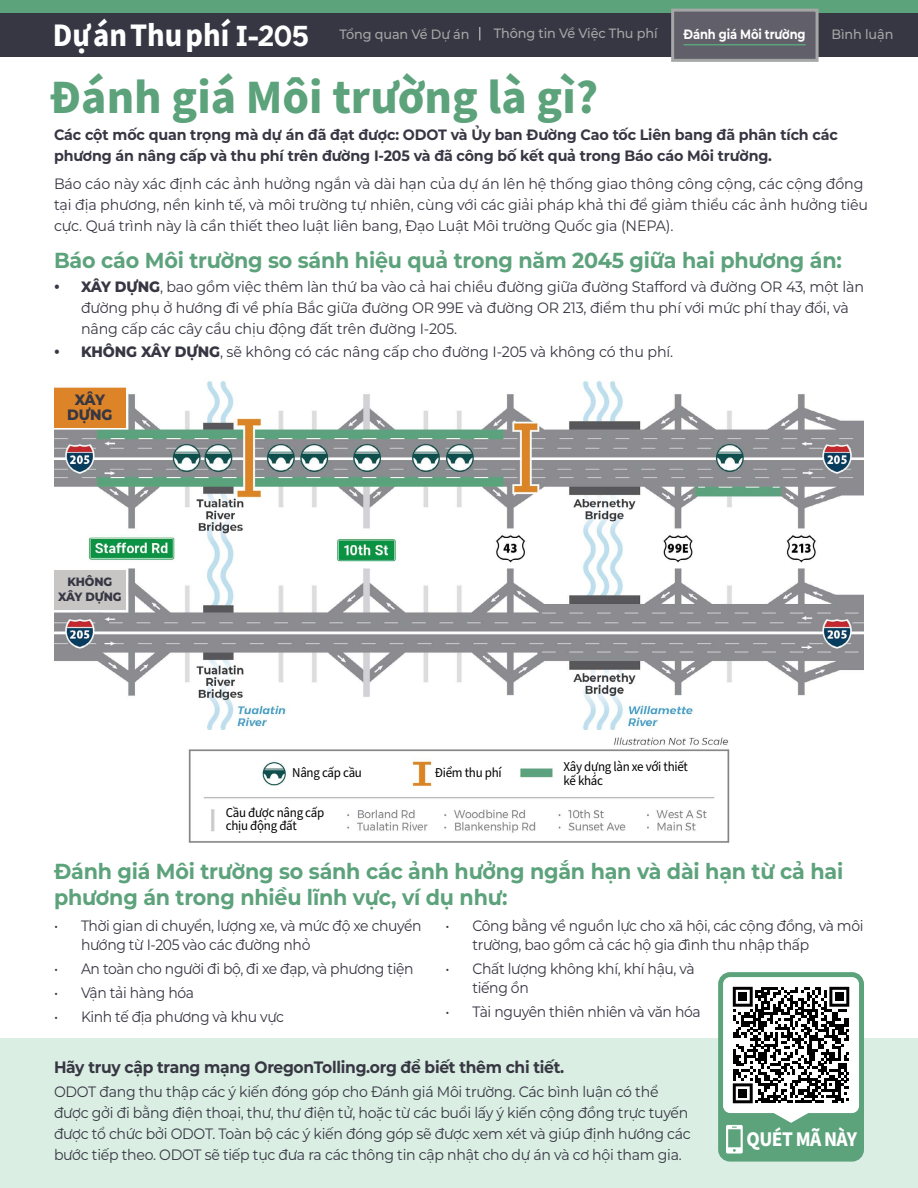
<style>
.page{position:relative;width:918px;height:1188px;background:#fff}
.page>*{position:absolute;margin:0;border:0;box-sizing:border-box;transform-origin:0 0}
.t1{font:700 48px "Source Sans Pro";color:#5ca27b}
.t2{font:700 33px "Source Sans Pro";color:#fff;scale:.93 1}
.t3{font:700 21.75px/25.5px "Montserrat";letter-spacing:-.01em;color:#5ca27b;scale:.95 1}
.t4{font:700 21px "Source Sans Pro";letter-spacing:-.03em;color:#fff;scale:.93 1}
.t5{font:700 16.5px "Montserrat";letter-spacing:-.02em;color:#373643;scale:.94 1}
.Body{font:15px/21px "Montserrat";letter-spacing:-.02em;color:#373643;scale:.95 1}
.Body-2{font:15px/18.8px "Montserrat";letter-spacing:-.02em;color:#373643;scale:.93 1}
.Body-3{font:15px/21px "Montserrat";letter-spacing:-.02em;color:#373643;scale:.94 1}
.Body__1st_P{font:700 15px/21px "Montserrat";letter-spacing:-.01em;color:#373643;scale:.95 1}
.Bullets{font:800 15px/15px "Montserrat";letter-spacing:-.01em;color:#373643;text-align:center;scale:.95 1}
.main_text{font:13.5px/13.5px "Source Sans Pro";letter-spacing:-.02em;color:#000;scale:.96 1}
.t6{font:500 13.5px "Montserrat";letter-spacing:-.01em;color:#a5a6a6;scale:.95 1}
.t7{font:700 13.5px "Montserrat";letter-spacing:-.01em;color:#fff;scale:.85 1}
.Bullets-2{font:800 12px/15px "Montserrat";letter-spacing:-.01em;color:#373643;text-align:center;scale:.95 1}
.s1{font-family:"Atkinson Hyperlegible";font-size:30px}
.s2{font-weight:800}
</style>
<div class="page">
<div style="left:0;top:0;width:918px;height:57px;background:#5ca27b"></div>
<div style="left:0;top:13px;width:918px;height:43px;background:#373643"></div>
<svg style="left:670px;top:8px;width:150px;height:54px"></svg>
<hr style="left:684px;top:44px;width:122px;height:2px;background:#5ca27b">
<svg style="left:479px;top:27px;width:1px;height:13px"></svg>
<div style="left:0;top:1039px;width:918px;height:149px;background:#daeee3"></div>
<img style="left:54px;top:380px;width:810px;height:349px">
<div style="left:54px;top:388px;width:72px;height:39px;background:#dc8427"></div>
<div style="left:54px;top:571px;width:72px;height:39px;background:#c7c6c5"></div>
<img style="left:188px;top:737px;width:542px;height:105px">
<div style="left:292px;top:763px;width:102px;height:19px;background:#fff"></div>
<div style="left:435px;top:763px;width:75px;height:19px;background:#fff"></div>
<div style="left:564px;top:757px;width:130px;height:30px;background:#fff"></div>
<div style="left:226px;top:803px;width:109px;height:30px;background:#fff"></div>
<div style="left:723px;top:977px;width:136px;height:180px;background:#5ca27b;border-radius:7px"></div>
<div style="left:718px;top:972px;width:146px;height:190px;border:10px solid #5ca27b;border-radius:7px"></div>
<svg style="left:726px;top:1125px;width:17px;height:29px"></svg>
<div style="left:723px;top:977px;width:136px;height:136px;background:#fff;border-radius:7px"></div>
<svg style="left:733px;top:987px;width:116px;height:116px"></svg>
<div style="left:739px;top:993px;width:8px;height:8px;background:#000"></div>
<div style="left:835px;top:993px;width:9px;height:8px;background:#000"></div>
<div style="left:739px;top:1089px;width:8px;height:9px;background:#000"></div>
<svg style="left:773px;top:1113px;width:36px;height:10px"></svg>
<h2 class="t2" style="left:53px;top:12px;width:277px">Dự án Thu phí <span class="s1">I-2O5</span></h2>
<p class="t6" style="left:340px;top:25px;width:138px">Tổng quan Về Dự án</p>
<p class="t7" style="left:684px;top:24px;width:145px">Đánh giá Môi trường</p>
<p class="t6" style="left:832px;top:25px;width:67px">Bình luận</p>
<p class="t6" style="left:494px;top:24px;width:174px">Thông tin Về Việc Thu phí</p>
<h2 class="t1" style="left:50px;top:65px;width:550px">Đánh giá Môi trường là gì?</h2>
<p class="Body__1st_P" style="left:54px;top:124px;width:827px">Các cột mốc quan trọng mà dự án đã đạt được: ODOT và Ủy ban Đường Cao tốc Liên bang đã phân tích các phương án nâng cấp và thu phí trên đường I-205 và đã công bố kết quả trong Báo cáo Môi trường.</p>
<p class="Body" style="left:54px;top:173px;width:858px">Báo cáo này xác định các ảnh hưởng ngắn và dài hạn của dự án lên hệ thống giao thông công cộng, các cộng đồng tại địa phương, nền kinh tế, và môi trường tự nhiên, cùng với các giải pháp khả thi để giảm thiểu các ảnh hưởng tiêu cực. Quá trình này là cần thiết theo luật liên bang, Đạo Luật Môi trường Quốc gia (NEPA).</p>
<h3 class="t3" style="left:54px;top:247px;width:831px">Báo cáo Môi trường so sánh hiệu quả trong năm 2045 giữa hai phương án:</h3>
<p class="Body" style="left:81px;top:275px;width:826px;text-indent:-27px"><span class="s2">• XÂY DỰNG</span>, bao gồm việc thêm làn thứ ba vào cả hai chiều đường giữa đường Stafford và đường OR 43, một làn đường phụ ở hướng đi về phía Bắc giữa đường OR 99E và đường OR 213, điểm thu phí với mức phí thay đổi, và nâng cấp các cây cầu chịu động đất trên đường I-205.</p>
<p class="Body" style="left:54px;top:341px;width:653px"><span class="s2">• KHÔNG XÂY DỰNG</span>, sẽ không có các nâng cấp cho đường I-205 và không có thu phí.</p>
<p class="Bullets" style="left:67px;top:392px;width:49px">XÂY<br>DỰNG</p>
<p class="Bullets-2" style="left:58px;top:574px;width:68px">KHÔNG<br>XÂY DỰNG</p>
<p class="main_text" style="left:292px;top:766px;width:74px">Nâng cấp cầu</p>
<p class="main_text" style="left:435px;top:766px;width:71px">Điểm thu phí</p>
<p class="main_text" style="left:564px;top:760px;width:131px">Xây dựng làn xe với thiết kế khác</p>
<p class="main_text" style="left:226px;top:806px;width:104px">Cầu được nâng cấp chịu động đất</p>
<h3 class="t3" style="left:54px;top:858px;width:832px">Đánh giá Môi trường so sánh các ảnh hưởng ngắn hạn và dài hạn từ cả hai phương án trong nhiều lĩnh vực, ví dụ như:</h3>
<p class="Body-2" style="left:81px;top:916px;width:368px;text-indent:-27px">• Thời gian di chuyển, lượng xe, và mức độ xe chuyển hướng từ I-205 vào các đường nhỏ</p>
<p class="Body-2" style="left:54px;top:959px;width:388px">• An toàn cho người đi bộ, đi xe đạp, và phương tiện</p>
<p class="Body-2" style="left:54px;top:983px;width:152px">• Vận tải hàng hóa</p>
<p class="Body-2" style="left:54px;top:1007px;width:249px">• Kinh tế địa phương và khu vực</p>
<h4 class="t5" style="left:54px;top:1055px;width:544px">Hãy truy cập trang mạng OregonTolling.org để biết thêm chi tiết.</h4>
<p class="Body-3" style="left:54px;top:1081px;width:679px">ODOT đang thu thập các ý kiến đóng góp cho Đánh giá Môi trường. Các bình luận có thể được gởi đi bằng điện thoại, thư, thư điện tử, hoặc từ các buổi lấy ý kiến cộng đồng trực tuyến được tổ chức bởi ODOT. Toàn bộ các ý kiến đóng góp sẽ được xem xét và giúp định hướng các bước tiếp theo. ODOT sẽ tiếp tục đưa ra các thông tin cập nhật cho dự án và cơ hội tham gia.</p>
<p class="Body-2" style="left:472px;top:916px;width:422px;text-indent:-27px">• Công bằng về nguồn lực cho xã hội, các cộng đồng, và môi trường, bao gồm cả các hộ gia đình thu nhập thấp</p>
<p class="Body-2" style="left:472px;top:959px;width:240px;text-indent:-27px">• Chất lượng không khí, khí hậu, và tiếng ồn</p>
<p class="Body-2" style="left:446px;top:1002px;width:276px">• Tài nguyên thiên nhiên và văn hóa</p>
<h2 class="t4" style="left:747px;top:1124px;width:120px">QUÉT MÃ NÀY</h2>
</div>
